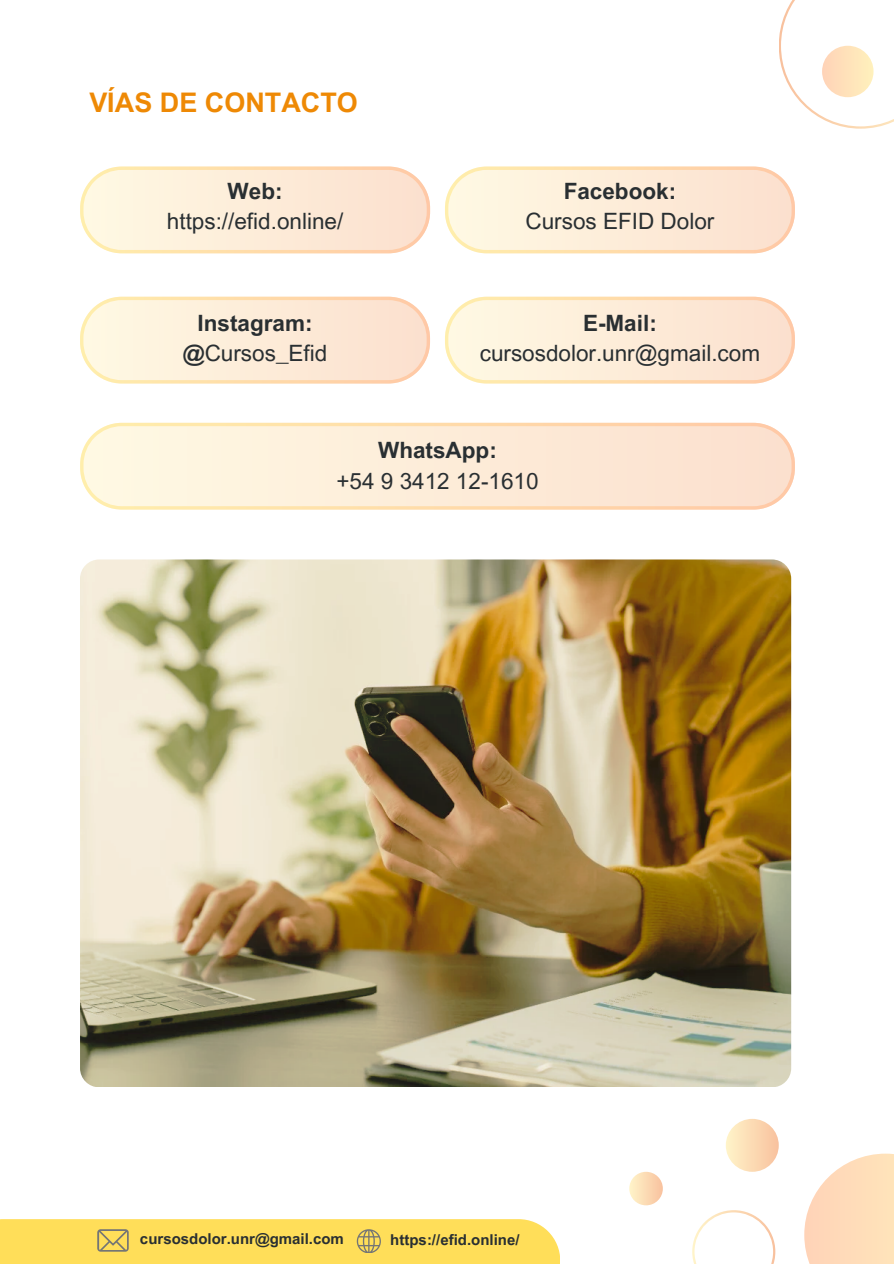
<style>
.page{position:relative;width:894px;height:1264px;background:#fff}
.page>*{position:absolute;margin:0;border:0;box-sizing:border-box;transform-origin:0 0}
.t1{font:700 27px "Arial MT Pro";color:#ee8905}
.t2{font:22.5px "Arial MT Pro";color:#292f32}
.t3{font:700 22.5px/30.3px "Arial MT Pro";color:#292f32;text-align:center}
.t4{font:700 15px "Arial MT Pro";color:#292f32}
.s1{font-weight:400}
</style>
<div class="page">
<svg style="left:80px;top:166px;width:350px;height:87px;background:#fdecd6"></svg>
<svg style="left:445px;top:166px;width:349px;height:87px;background:#fdebd6"></svg>
<svg style="left:80px;top:297px;width:350px;height:86px;background:#fdecd6"></svg>
<svg style="left:445px;top:297px;width:349px;height:86px;background:#fdebd6"></svg>
<svg style="left:80px;top:423px;width:714px;height:86px;background:#fdebd6"></svg>
<div style="left:0;top:1219px;width:560px;height:44px;background:#ffde59"></div>
<svg style="left:97px;top:1229px;width:32px;height:22px"></svg>
<svg style="left:356px;top:1229px;width:24px;height:23px"></svg>
<div style="left:725px;top:1118px;width:53px;height:53px;background:linear-gradient(to right,#fff6cd,#f8c29e);border-radius:50%"></div>
<svg style="left:629px;top:1171px;width:33px;height:34px"></svg>
<svg style="left:804px;top:1153px;width:89px;height:110px;fill:#ffdeb9"></svg>
<svg style="left:692px;top:1210px;width:83px;height:53px"></svg>
<svg style="left:779px;top:0;width:114px;height:129px"></svg>
<img style="left:80px;top:559px;width:711px;height:527px;border-radius:19px">
<div style="left:821px;top:46px;width:52px;height:51px;background:linear-gradient(to right,#ffd4ba,#ffefbb);border-radius:50%"></div>
<p class="t1" style="left:89px;top:92px;width:270px">VÍAS DE CONTACTO</p>
<p class="t3" style="left:227px;top:178px;width:56px">Web:</p>
<p class="t2" style="left:167px;top:213px;width:178px">https://efid.online/</p>
<p class="t3" style="left:563px;top:178px;width:114px">Facebook:</p>
<p class="t2" style="left:525px;top:213px;width:190px">Cursos EFID Dolor</p>
<p class="t3" style="left:183px;top:310px;width:146px">Instagram: @<span class="s1">Cursos_Efid</span></p>
<p class="t3" style="left:583px;top:310px;width:75px">E-Mail:</p>
<p class="t2" style="left:479px;top:344px;width:282px">cursosdolor.unr@gmail.com</p>
<p class="t3" style="left:378px;top:438px;width:120px">WhatsApp:</p>
<p class="t2" style="left:336px;top:472px;width:203px">+54 9 3412 12-1610</p>
<p class="t4" style="left:140px;top:1232px;width:205px">cursosdolor.unr@gmail.com</p>
<p class="t4" style="left:390px;top:1233px;width:131px">https://efid.online/</p>
</div>
